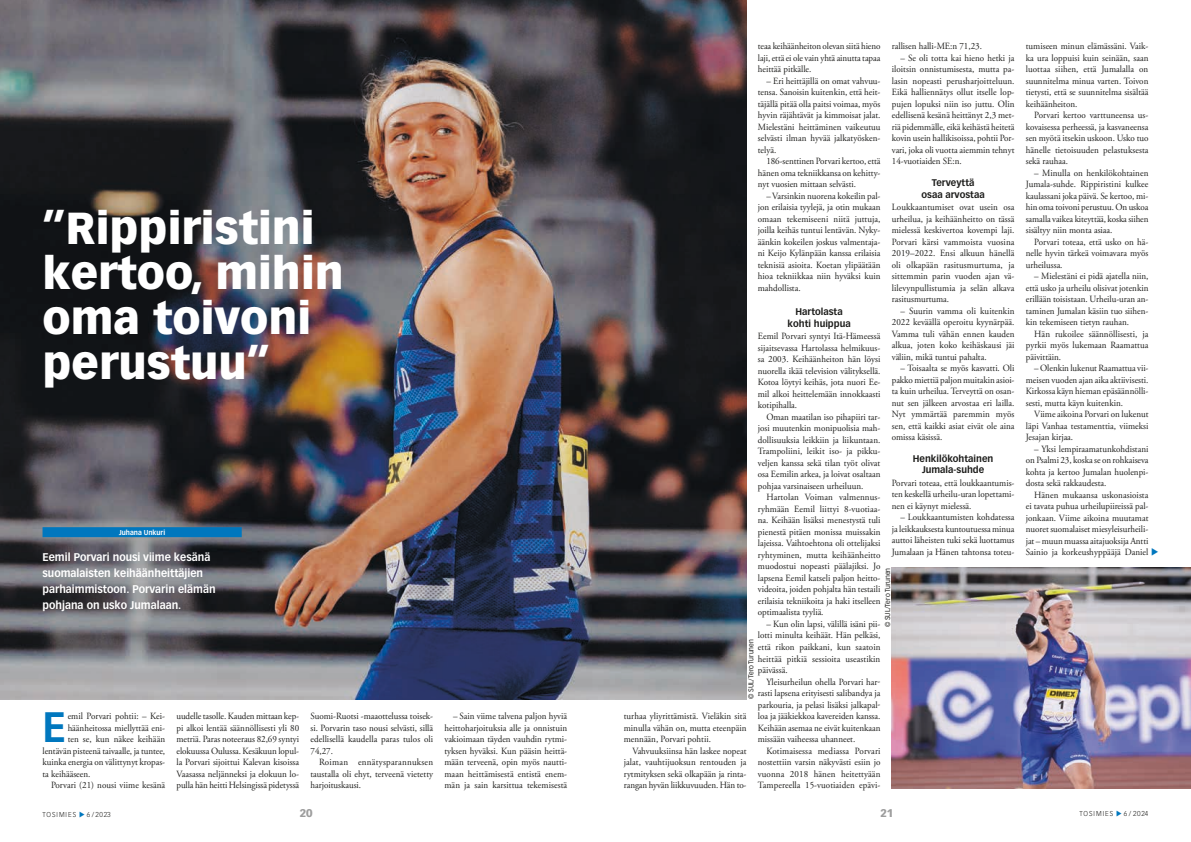
<style>
.page{position:relative;width:1191px;height:842px;background:#fff}
.page>*{position:absolute;margin:0;border:0;box-sizing:border-box;transform-origin:0 0}
.t1{font:900 44px/45px "Vectora LT Pro";color:#fff}
.t2{font:700 41.8px "Vectora LT Pro";color:#0077be;scale:.95 1}
.t3{font:700 11px/16px "Vectora LT Pro";color:#fff;scale:.95 1}
.t4{font:900 11px "Vectora LT Pro";color:#9d9d9d}
.t5{font:9.5px/11.5px "Adobe Garamond Pro";color:#1d1d1b;text-align:justify;scale:.95 1}
.t6{font:700 9.5px/11.5px "Vectora LT Pro";color:#1d1d1b;text-align:center}
.t7{font:7px "Vectora LT Pro";color:#1d1d1b;scale:.95 1}
.t8{font:300 7px "Vectora LT Pro";letter-spacing:.14em;color:#1d1d1b;scale:.96 1}
.t9{font:700 7px "Vectora LT Pro";color:#fff;scale:.95 1}
.s1{color:#0077be}
</style>
<div class="page">
<img style="left:0;top:0;width:746px;height:699px">
<div style="left:43px;top:527px;width:199px;height:10px;background:#0077be"></div>
<img style="left:891px;top:568px;width:300px;height:220px">
<h1 class="t1" style="left:43px;top:205px;width:303px">”Rippiristini kertoo, mihin oma toivoni perustuu”</h1>
<p class="t9" style="left:119px;top:528px;width:50px">Juhana Unkuri</p>
<p class="t3" style="left:43px;top:549px;width:184px">Eemil Porvari nousi viime kesänä suomalaisten keihäänheittäjien parhaimmistoon. Porvarin elämän pohjana on usko Jumalaan.</p>
<h2 class="t2" style="left:43px;top:702px;width:26px">E</h2>
<p class="t5" style="left:68px;top:711px;width:104px">emil Porvari pohtii: – Kei-</p>
<p class="t5" style="left:68px;top:722px;width:104px">häänheitossa miellyttää eni-</p>
<p class="t5" style="left:68px;top:734px;width:104px">ten se, kun näkee keihään</p>
<p class="t5" style="left:43px;top:745px;width:131px">lentävän pisteenä taivaalle, ja tuntee,</p>
<p class="t5" style="left:43px;top:757px;width:131px">kuinka energia on välittynyt kropas-</p>
<p class="t5" style="left:43px;top:768px;width:52px">ta keihääseen.</p>
<p class="t5" style="left:51px;top:780px;width:122px">Porvari (21) nousi viime kesänä</p>
<p class="t5" style="left:176px;top:711px;width:131px">uudelle tasolle. Kauden mittaan kep&shy;pi alkoi lentää säännöllisesti yli 80 metriä. Paras noteeraus 82,69 syntyi elokuussa Oulussa. Kesäkuun lopul&shy;la Porvari sijoittui Kalevan kisoissa Vaasassa neljänneksi ja elokuun lo&shy;pulla hän heitti Helsingissä pidetyssä</p>
<p class="t5" style="left:310px;top:711px;width:131px">Suomi-Ruotsi -maaottelussa toisek&shy;si. Porvarin taso nousi selvästi, sillä edellisellä kaudella paras tulos oli 74,27.</p>
<p class="t5" style="left:310px;top:757px;width:131px;text-indent:9px">Roiman ennätysparannuksen taustalla oli ehyt, terveenä vietetty harjoituskausi.</p>
<p class="t5" style="left:758px;top:41px;width:131px">teaa keihäänheiton olevan siitä hieno laji, että ei ole vain yhtä ainutta tapaa heittää pitkälle.</p>
<p class="t5" style="left:758px;top:75px;width:131px;text-indent:9px">– Eri heittäjillä on omat vahvuu&shy;tensa. Sanoisin kuitenkin, että heit&shy;täjällä pitää olla paitsi voimaa, myös hyvin räjähtävät ja kimmoisat jalat.<br>Mielestäni heittäminen vaikeutuu selvästi ilman hyvää jalkatyösken&shy;telyä.</p>
<p class="t5" style="left:758px;top:156px;width:131px;text-indent:9px">186-senttinen Porvari kertoo, että hänen oma tekniikkansa on kehitty&shy;nyt vuosien mittaan selvästi.</p>
<p class="t5" style="left:758px;top:190px;width:131px;text-indent:9px">– Varsinkin nuorena kokeilin pal&shy;jon erilaisia tyylejä, ja otin mukaan omaan tekemiseeni niitä juttuja, joilla keihäs tuntui lentävän. Nyky&shy;äänkin kokeilen joskus valmentaja&shy;ni Keijo Kylänpään kanssa erilaisia teknisiä asioita. Koetan ylipäätään hioa tekniikkaa niin hyväksi kuin mahdollista.</p>
<p class="t6" style="left:787px;top:306px;width:65px">Hartolasta kohti huippua</p>
<p class="t5" style="left:758px;top:331px;width:131px">Eemil Porvari syntyi Itä-Hämeessä sijaitsevassa Hartolassa helmikuus&shy;sa 2003. Keihäänheiton hän löysi nuorella ikää television välityksellä.<br>Kotoa löytyi keihäs, jota nuori Ee&shy;mil alkoi heittelemään innokkaasti kotipihalla.</p>
<p class="t5" style="left:758px;top:411px;width:131px;text-indent:9px">Oman maatilan iso pihapiiri tar&shy;josi muutenkin monipuolisia mah&shy;dollisuuksia leikkiin ja liikuntaan.<br>Trampoliini, leikit iso- ja pikku&shy;veljen kanssa sekä tilan työt olivat osa Eemilin arkea, ja loivat osaltaan pohjaa varsinaiseen urheiluun.</p>
<p class="t5" style="left:758px;top:492px;width:131px;text-indent:9px">Hartolan Voiman valmennus&shy;ryhmään Eemil liittyi 8-vuotiaa&shy;na. Keihään lisäksi menestystä tuli pienestä pitäen monissa muissakin lajeissa. Vaihtoehtona oli ottelijaksi ryhtyminen, mutta keihäänheitto muodostui nopeasti päälajiksi. Jo lapsena Eemil katseli paljon heitto&shy;videoita, joiden pohjalta hän testaili erilaisia tekniikoita ja haki itselleen optimaalista tyyliä.</p>
<p class="t5" style="left:758px;top:618px;width:131px;text-indent:9px">– Kun olin lapsi, välillä isäni pii&shy;lotti minulta keihäät. Hän pelkäsi, että rikon paikkani, kun saatoin heittää pitkiä sessioita useastikin päivässä.</p>
<p class="t5" style="left:758px;top:676px;width:131px;text-indent:9px">Yleisurheilun ohella Porvari har&shy;rasti lapsena erityisesti salibandya ja parkouria, ja pelasi lisäksi jalkapal&shy;loa ja jääkiekkoa kavereiden kanssa.<br>Keihään asemaa ne eivät kuitenkaan missään vaiheessa uhanneet.</p>
<p class="t5" style="left:758px;top:745px;width:131px;text-indent:9px">Kotimaisessa mediassa Porvari nostettiin varsin näkyvästi esiin jo vuonna 2018 hänen heitettyään Tampereella 15-vuotiaiden epävi-</p>
<p class="t5" style="left:891px;top:41px;width:96px">rallisen halli-ME:n 71,23.</p>
<p class="t5" style="left:891px;top:52px;width:131px;text-indent:9px">– Se oli totta kai hieno hetki ja iloitsin onnistumisesta, mutta pa&shy;lasin nopeasti perusharjoitteluun.<br>Eikä halliennätys ollut itselle lop&shy;pujen lopuksi niin iso juttu. Olin edellisenä kesänä heittänyt 2,3 met&shy;riä pidemmälle, eikä keihästä heitetä kovin usein hallikisoissa, pohtii Por&shy;vari, joka oli vuotta aiemmin tehnyt 14-vuotiaiden SE:n.</p>
<p class="t6" style="left:921px;top:177px;width:65px">Terveyttä osaa arvostaa</p>
<p class="t5" style="left:891px;top:202px;width:131px">Loukkaantumiset ovat usein osa urheilua, ja keihäänheitto on tässä mielessä keskivertoa kovempi laji.<br>Porvari kärsi vammoista vuosina 2019–2022. Ensi alkuun hänellä oli olkapään rasitusmurtuma, ja sittemmin parin vuoden ajan vä&shy;lilevynpullistumia ja selän alkava rasitusmurtuma.</p>
<p class="t5" style="left:891px;top:305px;width:131px;text-indent:9px">– Suurin vamma oli kuitenkin 2022 keväällä operoitu kyynärpää.<br>Vamma tuli vähän ennen kauden alkua, joten koko keihäskausi jäi väliin, mikä tuntui pahalta.</p>
<p class="t5" style="left:891px;top:363px;width:131px;text-indent:9px">– Toisaalta se myös kasvatti. Oli pakko miettiä paljon muitakin asioi&shy;ta kuin urheilua. Terveyttä on osan&shy;nut sen jälkeen arvostaa eri lailla.<br>Nyt ymmärtää paremmin myös sen, että kaikki asiat eivät ole aina omissa käsissä.</p>
<p class="t6" style="left:913px;top:453px;width:82px">Henkilökohtainen<br>Jumala-suhde</p>
<p class="t5" style="left:891px;top:477px;width:131px">Porvari toteaa, että loukkaantumis&shy;ten keskellä urheilu-uran lopettami&shy;nen ei käynyt mielessä.</p>
<p class="t5" style="left:891px;top:512px;width:131px;text-indent:9px">– Loukkaantumisten kohdatessa ja leikkauksesta kuntoutuessa minua auttoi läheisten tuki sekä luottamus Jumalaan ja Hänen tahtonsa toteu-</p>
<p class="t7" style="left:883px;top:627px;width:64px;rotate:-90deg">© SUL/Tero Turunen</p>
<p class="t7" style="left:746px;top:699px;width:64px;rotate:-90deg">© SUL/Tero Turunen</p>
<p class="t5" style="left:444px;top:711px;width:131px;text-indent:9px">– Sain viime talvena paljon hyviä heittoharjoituksia alle ja onnistuin vakioimaan täyden vauhdin rytmi&shy;tyksen hyväksi. Kun pääsin heittä&shy;mään terveenä, opin myös nautti&shy;maan heittämisestä entistä enem&shy;män ja sain karsittua tekemisestä</p>
<p class="t5" style="left:624px;top:711px;width:131px">turhaa yliyrittämistä. Vieläkin sitä minulla vähän on, mutta eteenpäin mennään, Porvari pohtii.</p>
<p class="t5" style="left:624px;top:745px;width:131px;text-indent:9px">Vahvuuksiinsa hän laskee nopeat jalat, vauhtijuoksun rentouden ja rytmityksen sekä olkapään ja rinta&shy;rangan hyvän liikkuvuuden. Hän to-</p>
<p class="t5" style="left:1025px;top:41px;width:131px">tumiseen minun elämässäni. Vaik&shy;ka ura loppuisi kuin seinään, saan luottaa siihen, että Jumalalla on suunnitelma minua varten. Toivon tietysti, että se suunnitelma sisältää keihäänheiton.</p>
<p class="t5" style="left:1025px;top:110px;width:131px;text-indent:9px">Porvari kertoo varttuneensa us&shy;kovaisessa perheessä, ja kasvaneensa sen myötä itsekin uskoon. Usko tuo hänelle tietoisuuden pelastuksesta sekä rauhaa.</p>
<p class="t5" style="left:1025px;top:168px;width:131px;text-indent:9px">– Minulla on henkilökohtainen Jumala-suhde. Rippiristini kulkee kaulassani joka päivä. Se kertoo, mi&shy;hin oma toivoni perustuu. On uskoa samalla vaikea kiteyttää, koska siihen sisältyy niin monta asiaa.</p>
<p class="t5" style="left:1025px;top:236px;width:131px;text-indent:9px">Porvari toteaa, että usko on hä&shy;nelle hyvin tärkeä voimavara myös urheilussa.</p>
<p class="t5" style="left:1025px;top:271px;width:131px;text-indent:9px">– Mielestäni ei pidä ajatella niin, että usko ja urheilu olisivat jotenkin erillään toisistaan. Urheilu-uran an&shy;taminen Jumalan käsiin tuo siihen&shy;kin tekemiseen tietyn rauhan.</p>
<p class="t5" style="left:1025px;top:328px;width:131px;text-indent:9px">Hän rukoilee säännöllisesti, ja pyrkii myös lukemaan Raamattua päivittäin.</p>
<p class="t5" style="left:1025px;top:363px;width:131px;text-indent:9px">– Olenkin lukenut Raamattua vii&shy;meisen vuoden ajan aika aktiivisesti.<br>Kirkossa käyn hieman epäsäännölli&shy;sesti, mutta käyn kuitenkin.</p>
<p class="t5" style="left:1025px;top:409px;width:131px;text-indent:9px">Viime aikoina Porvari on lukenut läpi Vanhaa testamenttia, viimeksi Jesajan kirjaa.</p>
<p class="t5" style="left:1025px;top:444px;width:131px;text-indent:9px">– Yksi lempiraamatunkohdistani on Psalmi 23, koska se on rohkaiseva kohta ja kertoo Jumalan huolenpi&shy;dosta sekä rakkaudesta.</p>
<p class="t5" style="left:1025px;top:489px;width:131px;text-indent:9px">Hänen mukaansa uskonasioista ei tavata puhua urheilupiireissä pal&shy;jonkaan. Viime aikoina muutamat nuoret suomalaiset miesyleisurheili&shy;jat – muun muassa aitajuoksija Antti</p>
<p class="t5" style="left:1025px;top:547px;width:142px">Sainio ja korkeushyppääjä Daniel <span class="s1">◆</span></p>
<p class="t8" style="left:43px;top:810px;width:72px">TOSIMIES <span class="s1">◆</span> 6 /2023</p>
<p class="t4" style="left:300px;top:806px;width:14px">20</p>
<p class="t4" style="left:880px;top:807px;width:14px">21</p>
<p class="t8" style="left:1079px;top:809px;width:73px">TOSIMIES <span class="s1">◆</span> 6 / 2024</p>
</div>
